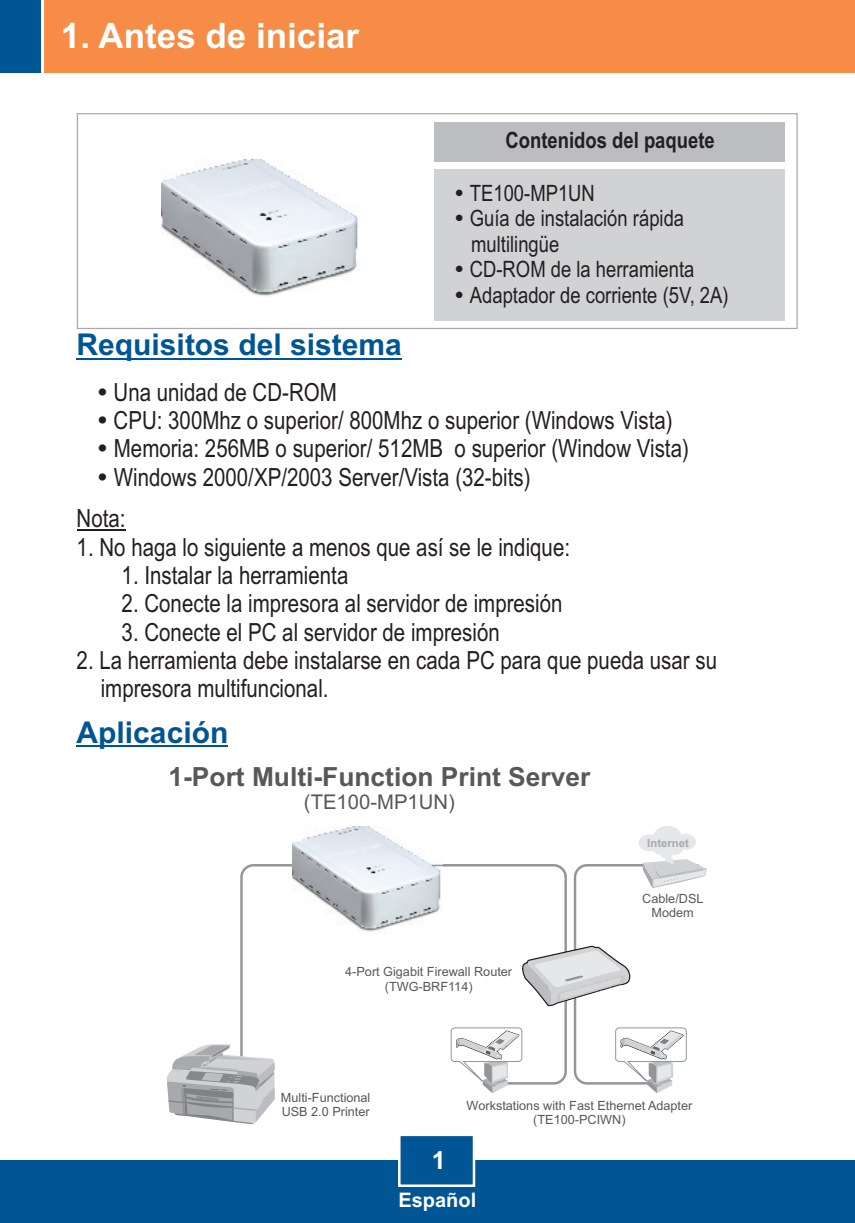
<style>
.page{position:relative;width:855px;height:1223px;background:#fff}
.page>*{position:absolute;margin:0;border:0;box-sizing:border-box;transform-origin:0 0}
.t1{font:700 35px "Arial";color:#fff}
.t2{font:700 30px "Arial";color:#005595}
.t3{font:700 26.25px "Arial";color:#57585a}
.t4{font:25px/28.2px "Arial Narrow";color:#231f20}
.t5{font:700 25px "Arial";color:#fff}
.t6{font:22.5px/25.5px "Arial Narrow";color:#231f20}
.t7{font:700 22.5px "Arial Narrow";color:#231f20}
.t8{font:20.25px "Arial";color:#57585a}
.t9{font:700 20px "Arial";color:#fff}
.t10{font:12.75px/14.2px "Arial";color:#57585a;text-align:center}
.t11{font:700 11.5px "Arial";color:#a8a9ad}
</style>
<div class="page">
<div style="left:0;top:1160px;width:855px;height:62px;background:#005595"></div>
<div style="left:44px;top:0;width:811px;height:73px;background:#f68c45"></div>
<div style="left:0;top:0;width:41px;height:73px;background:#005595"></div>
<svg style="left:398px;top:1136px;width:78px;height:51px"></svg>
<hr style="left:77px;top:358px;width:325px;height:1px;background:#005595">
<svg style="left:76px;top:113px;width:722px;height:216px"></svg>
<div style="left:434px;top:169px;width:351px;height:151px;background:#d1d2d4"></div>
<div style="left:434px;top:122px;width:351px;height:40px;background:#bcbdc0"></div>
<hr style="left:77px;top:529px;width:49px;height:1px;background:#231f20">
<hr style="left:77px;top:745px;width:151px;height:2px;background:#005595">
<img style="left:161px;top:159px;width:198px;height:139px">
<div style="left:639px;top:834px;width:21px;height:17px;background:#e6e7e9;border-radius:50%"></div>
<div style="left:652px;top:839px;width:20px;height:16px;background:#e6e7e9;border-radius:50%"></div>
<div style="left:653px;top:825px;width:28px;height:22px;background:#e6e7e9;border-radius:50%"></div>
<div style="left:663px;top:839px;width:21px;height:16px;background:#e6e7e9;border-radius:50%"></div>
<div style="left:675px;top:833px;width:21px;height:16px;background:#e6e7e9;border-radius:50%"></div>
<div style="left:661px;top:852px;width:11px;height:6px;background:#e6e7e9;border-radius:50%"></div>
<div style="left:665px;top:856px;width:8px;height:6px;background:#e6e7e9;border-radius:50%"></div>
<svg style="left:442px;top:859px;width:265px;height:234px"></svg>
<svg style="left:167px;top:864px;width:125px;height:260px"></svg>
<img style="left:292px;top:826px;width:150px;height:106px">
<h1 class="t1" style="left:61px;top:22px;width:300px">1. Antes de iniciar</h1>
<p class="t2" style="left:77px;top:333px;width:327px">Requisitos del sistema</p>
<p class="t4" style="left:114px;top:380px;width:225px">Una unidad de CD-ROM</p>
<p class="t7" style="left:506px;top:131px;width:211px">Contenidos del paquete</p>
<p class="t6" style="left:470px;top:182px;width:260px">TE100-MP1UN<br>Guía de instalación rápida multilingüe<br>CD-ROM de la herramienta<br>Adaptador de corriente (5V, 2A)</p>
<p class="t4" style="left:114px;top:408px;width:561px">CPU: 300Mhz o superior/ 800Mhz o superior (Windows Vista)<br>Memoria: 256MB o superior/ 512MB</p>
<p class="t4" style="left:114px;top:436px;width:577px;text-indent:341px">o superior (Window Vista)<br>Windows 2000/XP/2003 Server/Vista (32-bits)</p>
<p class="t4" style="left:77px;top:506px;width:50px">Nota:</p>
<p class="t4" style="left:77px;top:535px;width:495px">1. No haga lo siguiente a menos que así se le indique:</p>
<p class="t4" style="left:122px;top:563px;width:228px">1. Instalar la herramienta</p>
<p class="t4" style="left:122px;top:591px;width:442px">2. Conecte la impresora al servidor de impresión</p>
<p class="t4" style="left:122px;top:620px;width:380px">3. Conecte el PC al servidor de impresión</p>
<p class="t4" style="left:101px;top:648px;width:618px;text-indent:-24px">2. La herramienta debe instalarse en cada PC para que pueda usar su impresora multifuncional.</p>
<p class="t2" style="left:77px;top:721px;width:153px">Aplicación</p>
<p class="t3" style="left:169px;top:766px;width:423px">1-Port Multi-Function Print Server</p>
<p class="t8" style="left:304px;top:794px;width:152px">(TE100-MP1UN)</p>
<p class="t10" style="left:345px;top:965px;width:168px">4-Port Gigabit Firewall Router (TWG-BRF114)</p>
<p class="t11" style="left:647px;top:838px;width:43px">Internet</p>
<p class="t10" style="left:642px;top:892px;width:63px">Cable/DSL<br>Modem</p>
<p class="t10" style="left:281px;top:1091px;width:91px;text-align:left">Multi-Functional<br>USB 2.0 Printer</p>
<p class="t10" style="left:466px;top:1099px;width:227px">Workstations with Fast Ethernet Adapter (TE100-PCIWN)</p>
<p class="t5" style="left:432px;top:1150px;width:15px">1</p>
<p class="t9" style="left:398px;top:1191px;width:79px">Español</p>
</div>
